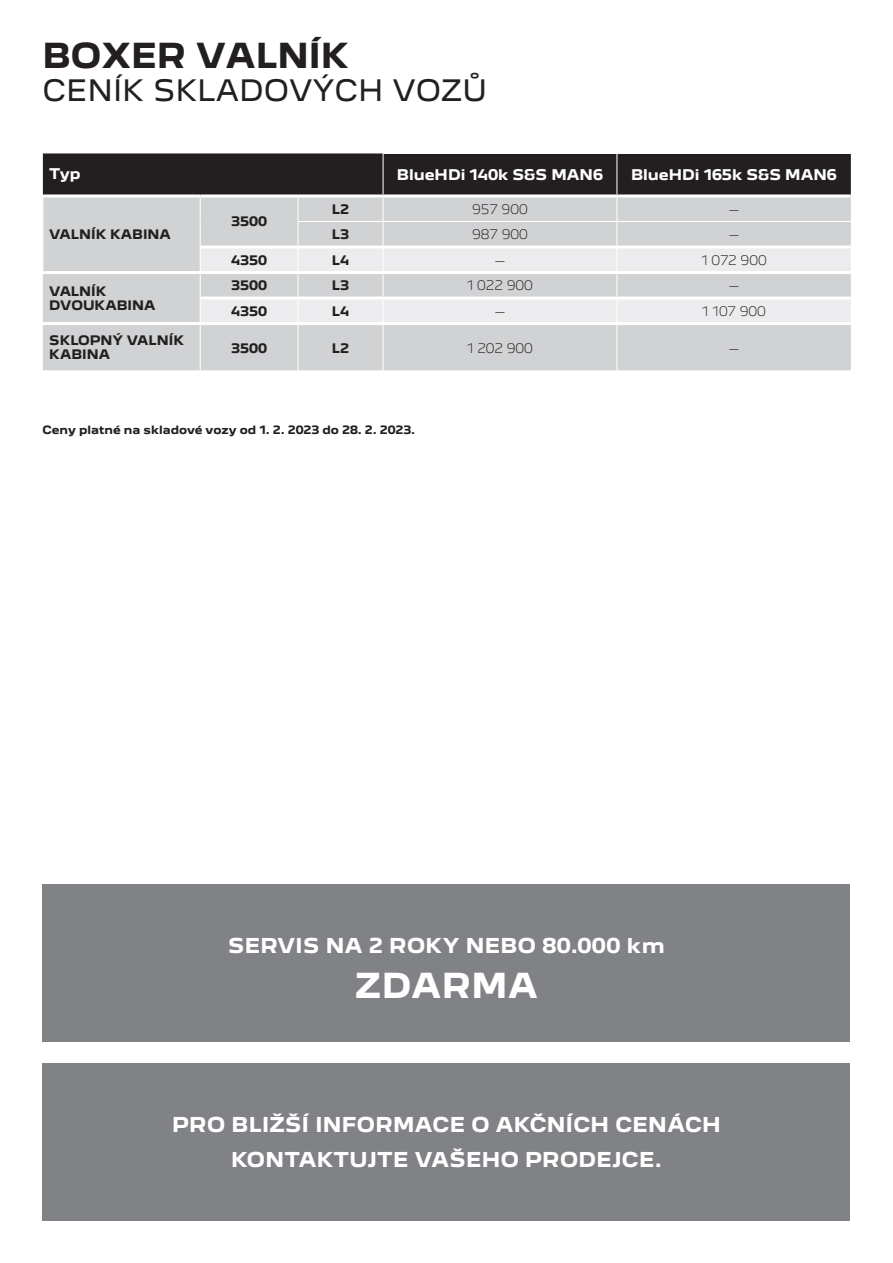
<style>
.page{position:relative;width:893px;height:1263px;background:#fff}
.page>*{position:absolute;margin:0;border:0;box-sizing:border-box;transform-origin:0 0}
.t1{font:700 31.5px "Peugeot New";color:#231f20}
.t2{font:700 31.5px "Peugeot New";letter-spacing:.02em;color:#fff}
.t3{font:27px "Peugeot New";color:#231f20}
.t4{font:700 18.75px/34.5px "Peugeot New";letter-spacing:.02em;color:#fff}
.t5{font:700 13.5px "Peugeot New";color:#fff}
.t6{font:700 12px/14.4px "Peugeot New";color:#231f20}
.t7{font:300 12px "Peugeot New";color:#231f20}
.t8{font:700 10.5px "Peugeot New";color:#231f20}
</style>
<div class="page">
<div style="left:43px;top:325px;width:157px;height:45px;background:#d1d2d4"></div>
<div style="left:201px;top:325px;width:650px;height:45px;background:#d1d2d4"></div>
<hr style="left:298px;top:325px;width:1px;height:45px;background:#fff">
<hr style="left:383px;top:325px;width:1px;height:45px;background:#fff">
<hr style="left:617px;top:325px;width:1px;height:45px;background:#fff">
<svg style="left:43px;top:153px;width:808px;height:169px;background:#aeadaf"></svg>
<hr style="left:200px;top:194px;width:98px;height:3px;background:#fff">
<hr style="left:201px;top:245px;width:97px;height:3px;background:#fff">
<hr style="left:298px;top:194px;width:85px;height:3px;background:#fff">
<hr style="left:383px;top:194px;width:234px;height:3px;background:#fff">
<hr style="left:617px;top:194px;width:234px;height:3px;background:#fff">
<hr style="left:43px;top:271px;width:157px;height:3px;background:#fff">
<hr style="left:200px;top:271px;width:98px;height:3px;background:#fff">
<hr style="left:298px;top:271px;width:85px;height:3px;background:#fff">
<hr style="left:383px;top:271px;width:234px;height:3px;background:#fff">
<hr style="left:617px;top:271px;width:234px;height:3px;background:#fff">
<div style="left:43px;top:1063px;width:807px;height:157px;background:#808285"></div>
<div style="left:43px;top:884px;width:807px;height:158px;background:#808285"></div>
<h1 class="t1" style="left:43px;top:29px;width:58px">BOXER</h1>
<h1 class="t1" style="left:196px;top:29px;width:154px">VALN ÍK</h1>
<h2 class="t3" style="left:43px;top:68px;width:446px">CE NÍK SKLADOVÝCH VOZŮ</h2>
<p class="t5" style="left:49px;top:163px;width:33px">TYP</p>
<p class="t5" style="left:397px;top:163px;width:208px">BLUEHDI 140K S&amp;S MAN6</p>
<p class="t5" style="left:631px;top:163px;width:207px">BLUEHDI 165K S&amp;S MAN6</p>
<p class="t6" style="left:49px;top:226px;width:111px">VALN ÍK KABINA</p>
<p class="t6" style="left:231px;top:213px;width:38px">3500</p>
<p class="t6" style="left:332px;top:201px;width:19px">L2</p>
<p class="t7" style="left:472px;top:200px;width:57px">957 900</p>
<p class="t7" style="left:729px;top:200px;width:11px">–</p>
<p class="t6" style="left:332px;top:225px;width:19px">L3</p>
<p class="t7" style="left:472px;top:224px;width:57px">987 900</p>
<p class="t7" style="left:729px;top:224px;width:11px">–</p>
<p class="t6" style="left:231px;top:251px;width:37px">4350</p>
<p class="t6" style="left:332px;top:251px;width:19px">L4</p>
<p class="t7" style="left:495px;top:250px;width:11px">–</p>
<p class="t7" style="left:701px;top:250px;width:67px">1 072 900</p>
<p class="t6" style="left:49px;top:283px;width:95px">VALN ÍK<br>DVOUKABINA</p>
<p class="t6" style="left:231px;top:277px;width:38px">3500</p>
<p class="t6" style="left:332px;top:277px;width:19px">L3</p>
<p class="t7" style="left:467px;top:275px;width:67px">1 022 900</p>
<p class="t7" style="left:729px;top:275px;width:11px">–</p>
<p class="t6" style="left:231px;top:302px;width:37px">4350</p>
<p class="t6" style="left:332px;top:302px;width:19px">L4</p>
<p class="t7" style="left:495px;top:301px;width:11px">–</p>
<p class="t7" style="left:702px;top:301px;width:65px">1 107 900</p>
<p class="t6" style="left:49px;top:331px;width:136px">SKLOPNÝ VALN ÍK<br>KABI NA</p>
<p class="t6" style="left:231px;top:339px;width:38px">3500</p>
<p class="t6" style="left:332px;top:339px;width:19px">L2</p>
<p class="t7" style="left:467px;top:338px;width:67px">1 202 900</p>
<p class="t7" style="left:730px;top:338px;width:11px">–</p>
<p class="t8" style="left:43px;top:421px;width:374px">CENY PLATNÉ NA SKLADOVÉ VOZY OD 1. 2. 2023 DO 28. 2. 2023.</p>
<p class="t4" style="left:228px;top:927px;width:116px">SERVIS NA</p>
<p class="t4" style="left:369px;top:927px;width:297px">2 ROKY N EBO 80.000 KM</p>
<h1 class="t2" style="left:355px;top:960px;width:184px">ZDARMA</h1>
<p class="t4" style="left:172px;top:1105px;width:35px">PRO</p>
<p class="t4" style="left:231px;top:1105px;width:491px">BLIŽŠÍ I NFORMACE O AKČNÍCH CENÁCH<br>KONTAKTU</p>
<p class="t4" style="left:368px;top:1140px;width:296px">JTE VAŠEHO PRODEJCE.</p>
</div>
